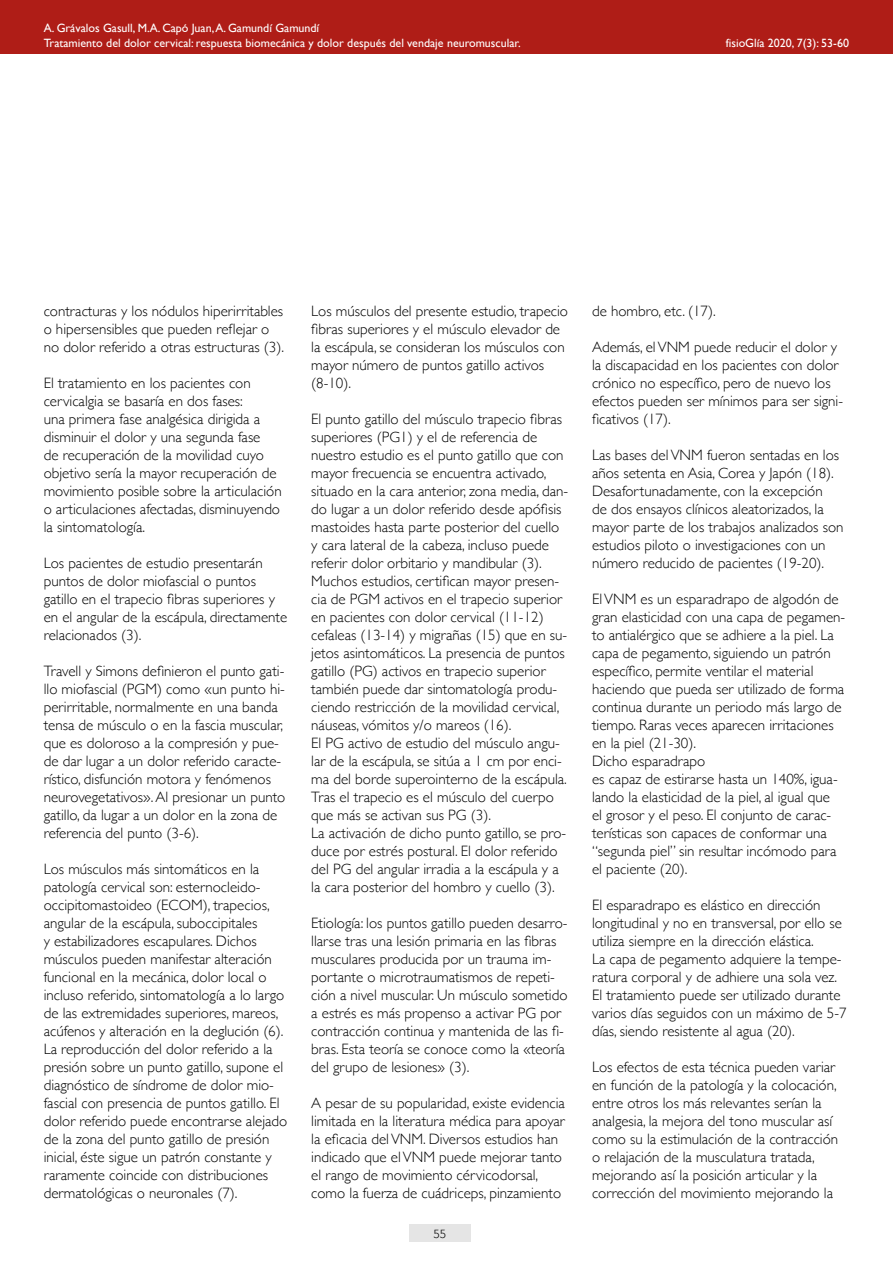
<style>
.page{position:relative;width:893px;height:1263px;background:#fff}
.page>*{position:absolute;margin:0;border:0;box-sizing:border-box;transform-origin:0 0}
.t1{font:300 15px/18px "Gill Sans";color:#000}
.t2{font:12px/14.4px "Gill Sans";color:#fff}
.t3{font:12px "Kabel IT Cby BT";color:#000}
</style>
<div class="page">
<div style="left:409px;top:1224px;width:62px;height:18px;background:#e5e5e5"></div>
<div style="left:0;top:0;width:893px;height:53px;background:#af1d17"></div>
<p class="t2" style="left:44px;top:21px;width:478px">A. Grávalos Gasull, M.A. Capó Juan, A. Gamundí Gamundí<br>Tratamiento del dolor cervical: respuesta biomecánica y dolor después del vendaje neuromuscular.</p>
<p class="t2" style="left:726px;top:35px;width:125px">fisioGlía 2020, 7(3): 53-60</p>
<p class="t1" style="left:44px;top:302px;width:242px">contracturas y los nódulos hiperirritables o hipersensibles que pueden reflejar o no dolor referido a otras estructuras (3).</p>
<p class="t1" style="left:44px;top:374px;width:240px">El tratamiento en los pacientes con cervicalgia se basaría en dos fases:<br>una primera fase analgésica dirigida a disminuir el dolor y una segunda fase<br>de recuperación de la movilidad cuyo objetivo sería la mayor recuperación de movimiento posible sobre la articulación o articulaciones afectadas, disminuyendo la sintomatología.</p>
<p class="t1" style="left:44px;top:554px;width:245px">Los pacientes de estudio presentarán puntos de dolor miofascial o puntos gatillo en el trapecio fibras superiores y en el angular de la escápula, directamente relacionados (3).</p>
<p class="t1" style="left:44px;top:662px;width:243px">Travell y Simons definieron el punto gati&shy;llo miofascial (PGM) como «un punto hi&shy;perirritable, normalmente en una banda tensa de músculo o en la fascia muscular, que es doloroso a la compresión y pue&shy;de dar lugar a un dolor referido caracte&shy;rístico, disfunción motora y fenómenos neurovegetativos». Al presionar un punto gatillo, da lugar a un dolor en la zona de referencia del punto (3-6).</p>
<p class="t1" style="left:44px;top:860px;width:245px">Los músculos más sintomáticos en la patología cervical son: esternocleido&shy;occipitomastoideo (ECOM), trapecios, angular de la escápula, suboccipitales<br>y estabilizadores escapulares. Dichos músculos pueden manifestar alteración funcional en la mecánica, dolor local o incluso referido, sintomatología a lo largo de las extremidades superiores, mareos, acúfenos y alteración en la deglución (6).<br>La reproducción del dolor referido a la presión sobre un punto gatillo, supone el diagnóstico de síndrome de dolor mio&shy;fascial con presencia de puntos gatillo. El dolor referido puede encontrarse alejado de la zona del punto gatillo de presión inicial, éste sigue un patrón constante y raramente coincide con distribuciones dermatológicas o neuronales (7).</p>
<p class="t1" style="left:311px;top:302px;width:258px">Los músculos del presente estudio, trapecio fibras superiores y el músculo elevador de la escápula, se consideran los músculos con mayor número de puntos gatillo activos (8-10).</p>
<p class="t1" style="left:311px;top:410px;width:258px">El punto gatillo del músculo trapecio fibras superiores (PG1) y el de referencia de nuestro estudio es el punto gatillo que con mayor frecuencia se encuentra activado, situado en la cara anterior, zona media, dan&shy;do lugar a un dolor referido desde apófisis mastoides hasta parte posterior del cuello y cara lateral de la cabeza, incluso puede referir dolor orbitario y mandibular (3).<br>Muchos estudios, certifican mayor presen&shy;cia de PGM activos en el trapecio superior en pacientes con dolor cervical (11-12) cefaleas (13-14) y migrañas (15) que en su&shy;jetos asintomáticos. La presencia de puntos gatillo (PG) activos en trapecio superior también puede dar sintomatología produ&shy;ciendo restricción de la movilidad cervical, náuseas, vómitos y/o mareos (16).<br>El PG activo de estudio del músculo angu&shy;lar de la escápula, se sitúa a 1 cm por enci&shy;ma del borde superointerno de la escápula.<br>Tras el trapecio es el músculo del cuerpo que más se activan sus PG (3).<br>La activación de dicho punto gatillo, se pro&shy;duce por estrés postural. El dolor referido del PG del angular irradia a la escápula y a la cara posterior del hombro y cuello (3).</p>
<p class="t1" style="left:311px;top:914px;width:258px">Etiología: los puntos gatillo pueden desarro&shy;llarse tras una lesión primaria en las fibras musculares producida por un trauma im&shy;portante o microtraumatismos de repeti&shy;ción a nivel muscular. Un músculo sometido a estrés es más propenso a activar PG por contracción continua y mantenida de las fi&shy;bras. Esta teoría se conoce como la «teoría del grupo de lesiones» (3).</p>
<p class="t1" style="left:311px;top:1094px;width:255px">A pesar de su popularidad, existe evidencia limitada en la literatura médica para apoyar la eficacia del VNM. Diversos estudios han indicado que el VNM puede mejorar tanto el rango de movimiento cérvicodorsal, como la fuerza de cuádriceps, pinzamiento</p>
<p class="t3" style="left:433px;top:1226px;width:14px">55</p>
<p class="t1" style="left:592px;top:302px;width:125px">de hombro, etc. (17).</p>
<p class="t1" style="left:592px;top:338px;width:253px">Además, el VNM puede reducir el dolor y la discapacidad en los pacientes con dolor crónico no específico, pero de nuevo los efectos pueden ser mínimos para ser signi&shy;ficativos (17).</p>
<p class="t1" style="left:592px;top:446px;width:253px">Las bases del VNM fueron sentadas en los años setenta en Asia, Corea y Japón (18).<br>Desafortunadamente, con la excepción<br>de dos ensayos clínicos aleatorizados, la mayor parte de los trabajos analizados son estudios piloto o investigaciones con un número reducido de pacientes (19-20).</p>
<p class="t1" style="left:592px;top:590px;width:255px">El VNM es un esparadrapo de algodón de gran elasticidad con una capa de pegamen&shy;to antialérgico que se adhiere a la piel. La capa de pegamento, siguiendo un patrón específico, permite ventilar el material haciendo que pueda ser utilizado de forma continua durante un periodo más largo de tiempo. Raras veces aparecen irritaciones en la piel (21-30).<br>Dicho esparadrapo<br>es capaz de estirarse hasta un 140%, igua&shy;lando la elasticidad de la piel, al igual que<br>el grosor y el peso. El conjunto de carac&shy;terísticas son capaces de conformar una “segunda piel” sin resultar incómodo para el paciente (20).</p>
<p class="t1" style="left:592px;top:896px;width:256px">El esparadrapo es elástico en dirección longitudinal y no en transversal, por ello se utiliza siempre en la dirección elástica.<br>La capa de pegamento adquiere la tempe&shy;ratura corporal y de adhiere una sola vez.<br>El tratamiento puede ser utilizado durante varios días seguidos con un máximo de 5-7 días, siendo resistente al agua (20).</p>
<p class="t1" style="left:592px;top:1058px;width:248px">Los efectos de esta técnica pueden variar en función de la patología y la colocación, entre otros los más relevantes serían la analgesia, la mejora del tono muscular así como su la estimulación de la contracción o relajación de la musculatura tratada, mejorando así la posición articular y la corrección del movimiento mejorando la</p>
</div>
